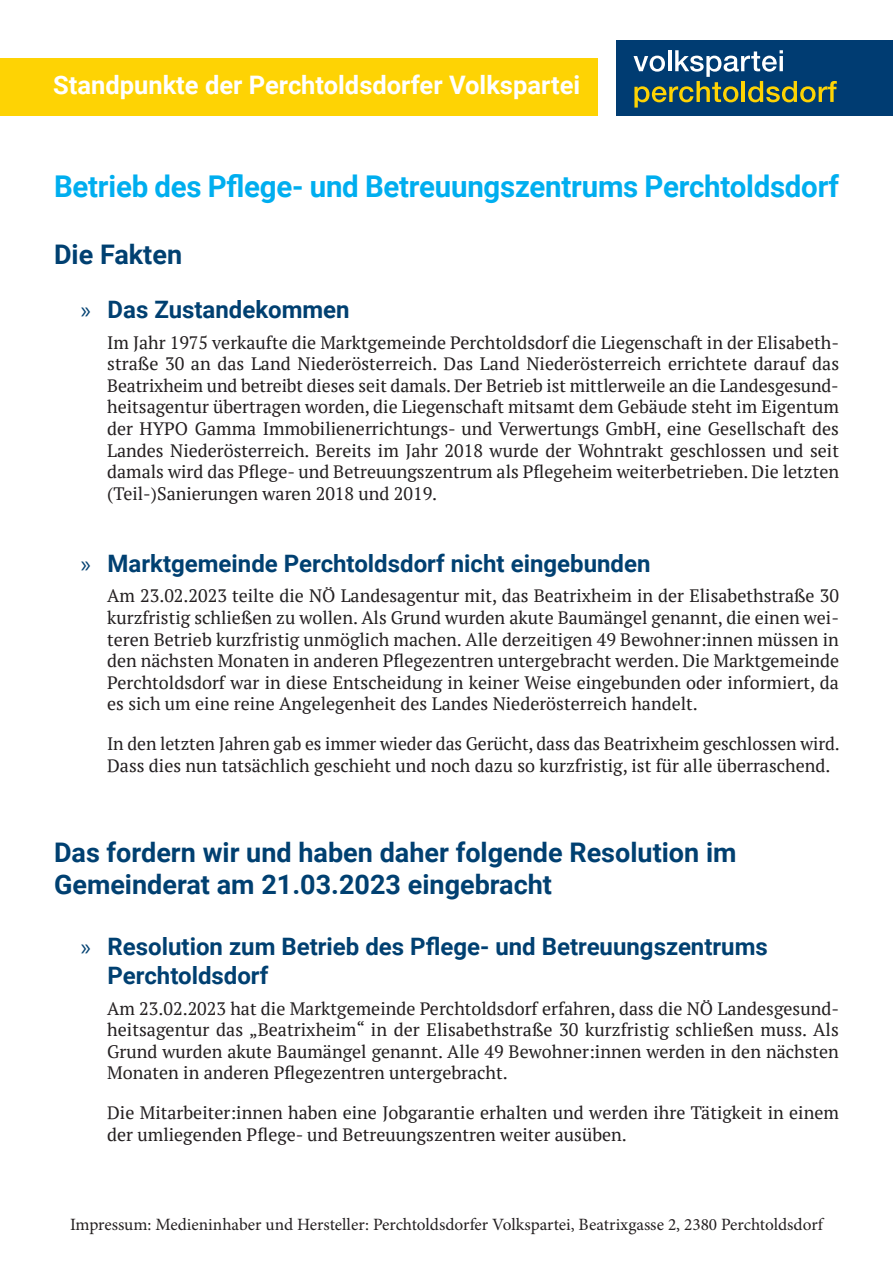
<style>
.page{position:relative;width:893px;height:1263px;background:#fff}
.page>*{position:absolute;margin:0;border:0;box-sizing:border-box;transform-origin:0 0}
.t1{font:700 30px "Roboto";letter-spacing:-.01em;color:#00aeef}
.t2{font:700 27px/32.4px "Roboto";color:#004071}
.t3{font:700 25.5px "Roboto";color:#fff}
.t4{font:700 24px/28.8px "Roboto";color:#004071}
.t5{font:18px/21.6px "PT Serif";color:#231f20;text-align:justify}
.t6{font:17.25px "Minion Pro";color:#231f20}
.s1{font-family:"Myriad Pro";font-weight:400}
</style>
<div class="page">
<div style="left:617px;top:40px;width:276px;height:76px;background:#003c72"></div>
<svg style="left:633px;top:50px;width:204px;height:58px"></svg>
<div style="left:0;top:58px;width:597px;height:58px;background:#fed304"></div>
<h3 class="t3" style="left:53px;top:67px;width:529px">Standpunkte der Perchtoldsdorfer Volkspartei</h3>
<h1 class="t1" style="left:54px;top:165px;width:786px">Betrieb des Pflege- und Betreuungszentrums Perchtoldsdorf</h1>
<h2 class="t2" style="left:54px;top:237px;width:130px">Die Fakten</h2>
<h3 class="t4" style="left:81px;top:294px;width:270px"><span class="s1">»</span> Das Zustandekommen</h3>
<p class="t5" style="left:107px;top:331px;width:734px">Im Jahr 1975 verkaufte die Marktgemeinde Perchtoldsdorf die Liegenschaft in der Elisabeth&shy;straße 30 an das Land Niederösterreich. Das Land Niederösterreich errichtete darauf das Beatrixheim und betreibt dieses seit damals. Der Betrieb ist mittlerweile an die Landesgesund&shy;heitsagentur übertragen worden, die Liegenschaft mitsamt dem Gebäude steht im Eigentum der HYPO Gamma Immobilienerrichtungs- und Verwertungs GmbH, eine Gesellschaft des Landes Niederösterreich. Bereits im Jahr 2018 wurde der Wohntrakt geschlossen und seit damals wird das Pflege- und Betreuungszentrum als Pflegeheim weiterbetrieben. Die letzten (Teil-)Sanierungen waren 2018 und 2019.</p>
<h3 class="t4" style="left:81px;top:548px;width:571px"><span class="s1">»</span> Marktgemeinde Perchtoldsdorf nicht eingebunden</h3>
<p class="t5" style="left:107px;top:585px;width:734px">Am 23.02.2023 teilte die NÖ Landesagentur mit, das Beatrixheim in der Elisabethstraße 30 kurzfristig schließen zu wollen. Als Grund wurden akute Baumängel genannt, die einen wei&shy;teren Betrieb kurzfristig unmöglich machen. Alle derzeitigen 49 Bewohner:innen müssen in den nächsten Monaten in anderen Pflegezentren untergebracht werden. Die Marktgemeinde Perchtoldsdorf war in diese Entscheidung in keiner Weise eingebunden oder informiert, da es sich um eine reine Angelegenheit des Landes Niederösterreich handelt.</p>
<p class="t5" style="left:107px;top:733px;width:734px">In den letzten Jahren gab es immer wieder das Gerücht, dass das Beatrixheim geschlossen wird.<br>Dass dies nun tatsächlich geschieht und noch dazu so kurzfristig, ist für alle überraschend.</p>
<h2 class="t2" style="left:54px;top:835px;width:684px">Das fordern wir und haben daher folgende Resolution im<br>Gemeinderat am 21.03.2023 eingebracht</h2>
<h3 class="t4" style="left:108px;top:931px;width:662px;text-indent:-27px"><span class="s1">»</span> Resolution zum Betrieb des Pflege- und Betreuungszentrums<br>Perchtoldsdorf</h3>
<p class="t5" style="left:107px;top:997px;width:733px">Am 23.02.2023 hat die Marktgemeinde Perchtoldsdorf erfahren, dass die NÖ Landesgesund&shy;heitsagentur das „Beatrixheim“ in der Elisabethstraße 30 kurzfristig schließen muss. Als Grund wurden akute Baumängel genannt. Alle 49 Bewohner:innen werden in den nächsten Monaten in anderen Pflegezentren untergebracht.</p>
<p class="t5" style="left:107px;top:1102px;width:733px">Die Mitarbeiter:innen haben eine Jobgarantie erhalten und werden ihre Tätigkeit in einem der umliegenden Pflege- und Betreuungszentren weiter ausüben.</p>
<p class="t6" style="left:70px;top:1213px;width:754px">Impressum: Medieninhaber und Hersteller: Perchtoldsdorfer Volkspartei, Beatrixgasse 2, 2380 Perchtoldsdorf</p>
</div>
